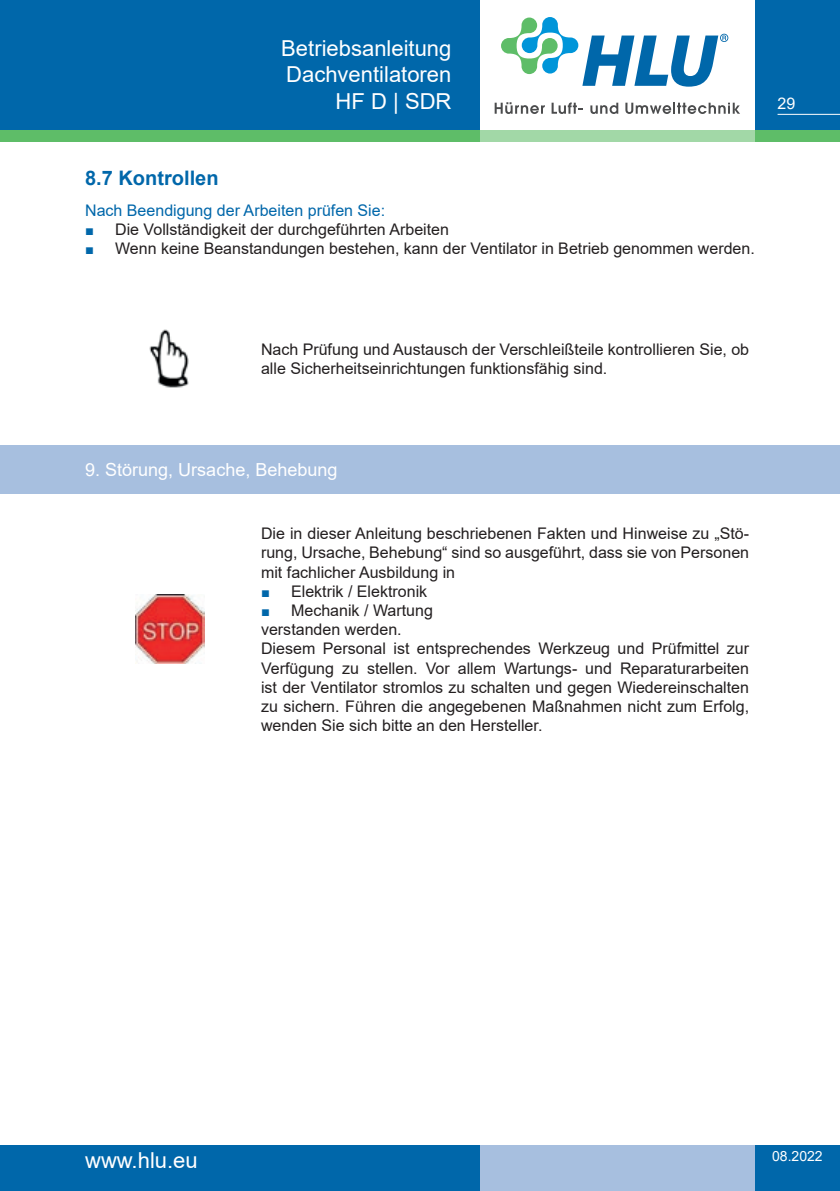
<style>
.page{position:relative;width:840px;height:1191px;background:#fff}
.page>*{position:absolute;margin:0;border:0;box-sizing:border-box;transform-origin:0 0}
.t1{font:22px/26.4px "Arial";color:#fff;text-align:right}
.t2{font:700 20px "Arial";color:#0067aa}
.h1_linksbündug{font:18px "Arial";color:#fff}
.t3{font:16px/19.2px "Arial";color:#231f20;text-align:justify}
.t4{font:16px "Arial";color:#0067aa}
.t5{font:16px "European Pi Three";color:#0067aa}
.t6{font:16px "Arial";color:#fff}
.t7{font:14px "Arial";color:#fff}
</style>
<div class="page">
<div style="left:754px;top:0;width:85px;height:130px;background:#0067aa"></div>
<div style="left:754px;top:130px;width:85px;height:12px;background:#5ebd68"></div>
<hr style="left:777px;top:114px;width:62px;height:1px;background:#fff">
<div style="left:0;top:0;width:479px;height:130px;background:#0067aa"></div>
<div style="left:0;top:130px;width:479px;height:12px;background:#5ebd68"></div>
<div style="left:479px;top:130px;width:275px;height:12px;background:#a2d8a7"></div>
<svg style="left:494px;top:102px;width:50px;height:12px"></svg>
<svg style="left:551px;top:102px;width:31px;height:12px"></svg>
<svg style="left:590px;top:103px;width:28px;height:11px"></svg>
<svg style="left:625px;top:103px;width:114px;height:11px"></svg>
<svg style="left:501px;top:17px;width:227px;height:70px"></svg>
<div style="left:754px;top:1145px;width:85px;height:46px;background:#0067aa"></div>
<div style="left:0;top:1145px;width:479px;height:46px;background:#0067aa"></div>
<div style="left:479px;top:1145px;width:275px;height:46px;background:#a7bfdf"></div>
<img style="left:149px;top:329px;width:40px;height:59px">
<div style="left:0;top:445px;width:839px;height:48px;background:#a7bfdf"></div>
<img style="left:136px;top:595px;width:69px;height:69px">
<p class="t2" style="left:85px;top:164px;width:135px">8.7 Kontrollen</p>
<h1 class="t1" style="left:281px;top:35px;width:172px">Betriebsanleitung<br>Dachventilatoren<br>HF D | SDR</h1>
<p class="t4" style="left:85px;top:199px;width:301px">Nach Beendigung der Arbeiten prüfen Sie:</p>
<p class="t5" style="left:85px;top:219px;width:10px">J</p>
<p class="t3" style="left:115px;top:220px;width:335px">Die Vollständigkeit der durchgeführten Arbeiten</p>
<p class="t5" style="left:85px;top:238px;width:10px">J</p>
<p class="t3" style="left:115px;top:239px;width:640px">Wenn keine Beanstandungen bestehen, kann der Ventilator in Betrieb genommen werden.</p>
<p class="t6" style="left:777px;top:92px;width:19px">29</p>
<p class="t3" style="left:261px;top:340px;width:489px">Nach Prüfung und Austausch der Verschleißteile kontrollieren Sie, ob alle Sicherheitseinrichtungen funktionsfähig sind.</p>
<p class="h1_linksbündug" style="left:85px;top:457px;width:254px">9. Störung, Ursache, Behebung</p>
<p class="t3" style="left:261px;top:524px;width:489px">Die in dieser Anleitung beschriebenen Fakten und Hinweise zu „Stö&shy;rung, Ursache, Behebung“ sind so ausgeführt, dass sie von Personen mit fachlicher Ausbildung in</p>
<p class="t5" style="left:261px;top:581px;width:10px">J</p>
<p class="t3" style="left:291px;top:581px;width:138px">Elektrik / Elektronik</p>
<p class="t5" style="left:261px;top:600px;width:10px">J</p>
<p class="t3" style="left:291px;top:600px;width:143px">Mechanik / Wartung</p>
<p class="t3" style="left:261px;top:620px;width:142px">verstanden werden.</p>
<p class="t3" style="left:261px;top:639px;width:489px">Diesem Personal ist entsprechendes Werkzeug und Prüfmittel zur Verfügung zu stellen. Vor allem Wartungs- und Reparaturarbeiten ist der Ventilator stromlos zu schalten und gegen Wiedereinschalten zu sichern. Führen die angegebenen Maßnahmen nicht zum Erfolg, wenden Sie sich bitte an den Hersteller.</p>
<h1 class="t1" style="left:85px;top:1146px;width:114px">www.hlu.eu</h1>
<p class="t7" style="left:771px;top:1146px;width:52px">08.2022</p>
</div>
